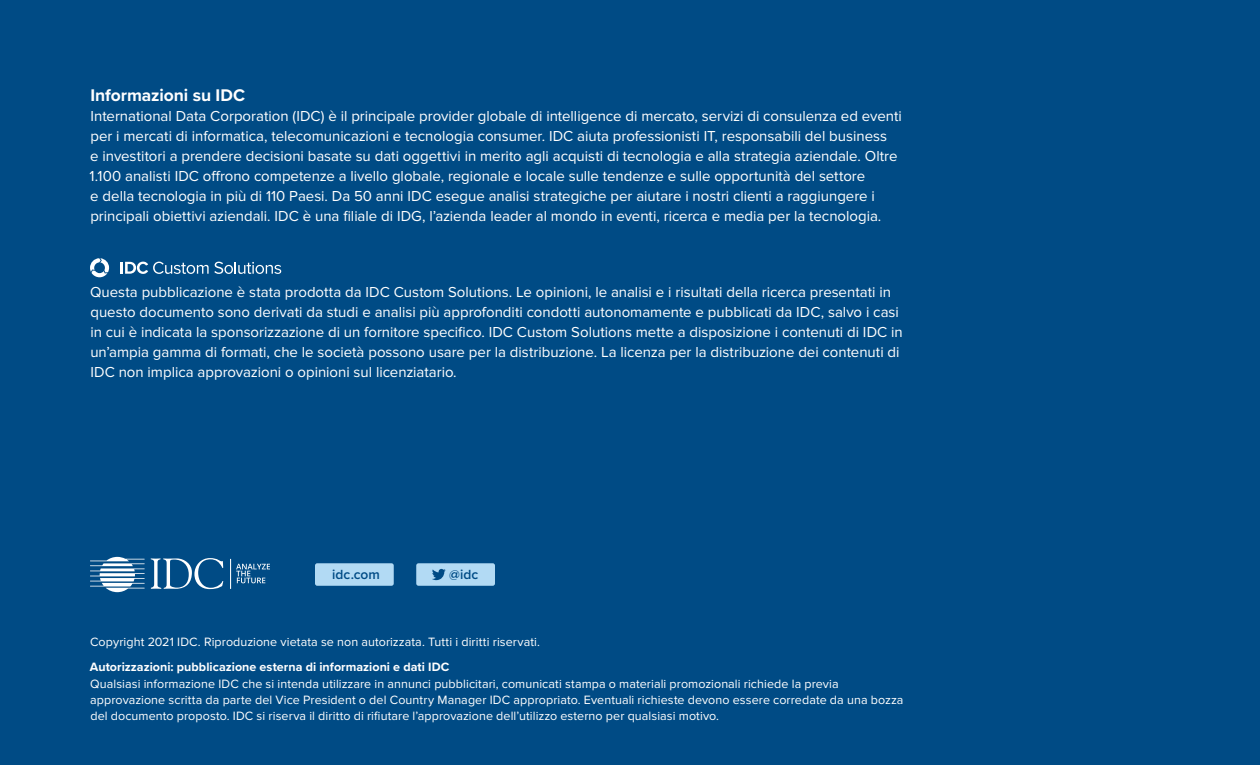
<style>
.page{position:relative;width:1260px;height:765px;background:#004b85}
.page>*{position:absolute;margin:0;border:0;box-sizing:border-box;transform-origin:0 0}
.t1{font:700 17.5px "Proxima Nova";letter-spacing:-.005em;color:#fff}
.t2{font:15px/20px "Proxima Nova";color:#fff}
.t3{font:600 13.75px "Proxima Nova";color:#004b85}
.t4{font:12.5px/16.2px "Proxima Nova";letter-spacing:.005em;color:#fff}
.t5{font:700 12.5px "Proxima Nova";letter-spacing:.005em;color:#fff}
</style>
<div class="page">
<svg style="left:90px;top:258px;width:19px;height:19px"></svg>
<svg style="left:121px;top:262px;width:160px;height:12px"></svg>
<svg style="left:151px;top:558px;width:72px;height:31px"></svg>
<svg style="left:90px;top:557px;width:55px;height:35px"></svg>
<svg style="left:230px;top:559px;width:40px;height:30px"></svg>
<div style="left:315px;top:563px;width:79px;height:23px;background:#b2daf4;border-radius:2px"></div>
<div style="left:416px;top:563px;width:79px;height:23px;background:#b2daf4;border-radius:2px"></div>
<svg style="left:432px;top:569px;width:14px;height:11px"></svg>
<p class="t1" style="left:90px;top:82px;width:156px">Informazioni su IDC</p>
<p class="t2" style="left:90px;top:107px;width:814px">International Data Corporation (IDC) è il principale provider globale di intelligence di mercato, servizi di consulenza ed eventi per i mercati di informatica, telecomunicazioni e tecnologia consumer. IDC aiuta professionisti IT, responsabili del business<br>e investitori a prendere decisioni basate su dati oggettivi in merito agli acquisti di tecnologia e alla strategia aziendale. Oltre 1.100 analisti IDC offrono competenze a livello globale, regionale e locale sulle tendenze e sulle opportunità del settore<br>e della tecnologia in più di 110 Paesi. Da 50 anni IDC esegue analisi strategiche per aiutare i nostri clienti a raggiungere i principali obiettivi aziendali. IDC è una filiale di IDG, l’azienda leader al mondo in eventi, ricerca e media per la tecnologia.</p>
<p class="t2" style="left:90px;top:283px;width:814px">Questa pubblicazione è stata prodotta da IDC Custom Solutions. Le opinioni, le analisi e i risultati della ricerca presentati in questo documento sono derivati da studi e analisi più approfonditi condotti autonomamente e pubblicati da IDC, salvo i casi in cui è indicata la sponsorizzazione di un fornitore specifico. IDC Custom Solutions mette a disposizione i contenuti di IDC in un’ampia gamma di formati, che le società possono usare per la distribuzione. La licenza per la distribuzione dei contenuti di IDC non implica approvazioni o opinioni sul licenziatario.</p>
<p class="t3" style="left:332px;top:564px;width:49px">idc.com</p>
<p class="t3" style="left:449px;top:564px;width:30px">@idc</p>
<p class="t4" style="left:90px;top:634px;width:450px">Copyright 2021 IDC. Riproduzione vietata se non autorizzata. Tutti i diritti riservati.</p>
<p class="t5" style="left:90px;top:658px;width:361px">Autorizzazioni: pubblicazione esterna di informazioni e dati IDC</p>
<p class="t4" style="left:90px;top:675px;width:815px">Qualsiasi informazione IDC che si intenda utilizzare in annunci pubblicitari, comunicati stampa o materiali promozionali richiede la previa approvazione scritta da parte del Vice President o del Country Manager IDC appropriato. Eventuali richieste devono essere corredate da una bozza del documento proposto. IDC si riserva il diritto di rifiutare l’approvazione dell’utilizzo esterno per qualsiasi motivo.</p>
</div>
